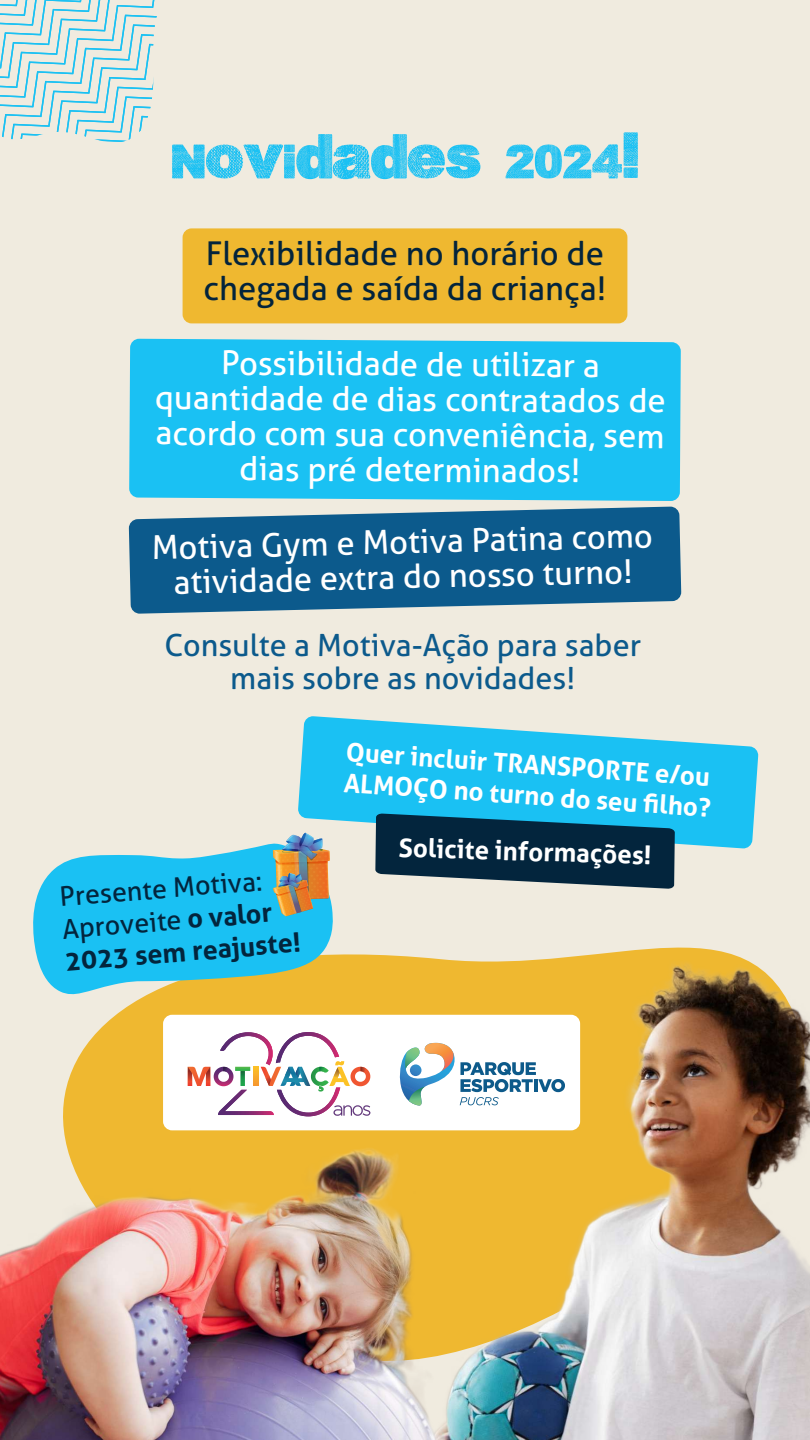
<style>
.page{position:relative;width:810px;height:1440px;background:#f0ebdf}
.page>*{position:absolute;margin:0;border:0;box-sizing:border-box;transform-origin:0 0}
.t1{font:67.72px "Dabre Grunge";color:#1ac1f3}
.t2{font:32.85px/35.2px "Aller";letter-spacing:-.01em;color:#fff;text-align:center}
.t3{font:32.85px/35.2px "Aller";color:#03243c}
.t4{font:30.6px/32.8px "Aller";color:#0c5a8c;text-align:center}
.t5{font:26.85px/32.3px "Aller";color:#03253d}
.t6{font:700 25.95px/31px "Aller";color:#fff}
.s1{font-weight:700}
</style>
<div class="page">
<svg style="left:73px;top:954px;width:352px;height:114px;background:#efbf48"></svg>
<img style="left:425px;top:947px;width:385px;height:493px">
<img style="left:0;top:1068px;width:608px;height:372px">
<svg style="left:0;top:0;width:157px;height:142px"></svg>
<svg style="left:33px;top:843px;width:302px;height:155px;background:#4dc5dc"></svg>
<img style="left:273px;top:834px;width:57px;height:82px">
<div style="left:183px;top:228px;width:444px;height:95px;background:#efb830;border-radius:9px"></div>
<div style="left:129px;top:339px;width:552px;height:162px;background:#1ac1f3"></div>
<svg style="left:129px;top:507px;width:552px;height:107px;background:#276b95"></svg>
<div style="left:163px;top:1015px;width:417px;height:115px;background:#fff;border-radius:9px"></div>
<svg style="left:188px;top:1032px;width:182px;height:84px"></svg>
<svg style="left:399px;top:1043px;width:166px;height:63px"></svg>
<svg style="left:298px;top:716px;width:461px;height:133px;fill:#1ac1f3"></svg>
<svg style="left:375px;top:813px;width:300px;height:76px;background:#1f4b61"></svg>
<h1 class="t1" style="left:172px;top:132px;width:469px">Novidades 2024!</h1>
<p class="t3" style="left:204px;top:235px;width:404px">Flexibilidade no horário de chegada e saída da criança!</p>
<p class="t2" style="left:155px;top:346px;width:513px">Possibilidade de utilizar a quantidade de dias contratados de acordo com sua conveniência, sem dias pré determinados!</p>
<p class="t2" style="left:152px;top:528px;width:502px;line-height:35.5px;rotate:-1deg">Motiva Gym e Motiva Patina como atividade extra do nosso turno!</p>
<p class="t4" style="left:165px;top:629px;width:478px">Consulte a Motiva-Ação para saber mais sobre as novidades!</p>
<p class="t5" style="left:58px;top:881px;width:238px;rotate:-5deg">Presente Motiva:<br>Aproveite <span class="s1">o valor<br>2023 sem reajuste!</span></p>
<p class="t6" style="left:347px;top:736px;width:369px;rotate:4deg">Quer incluir TRANSPORTE e/ou<br>ALMOÇO no turno do seu filho?</p>
<p class="t6" style="left:399px;top:831px;width:254px;rotate:2deg">Solicite informações!</p>
</div>
